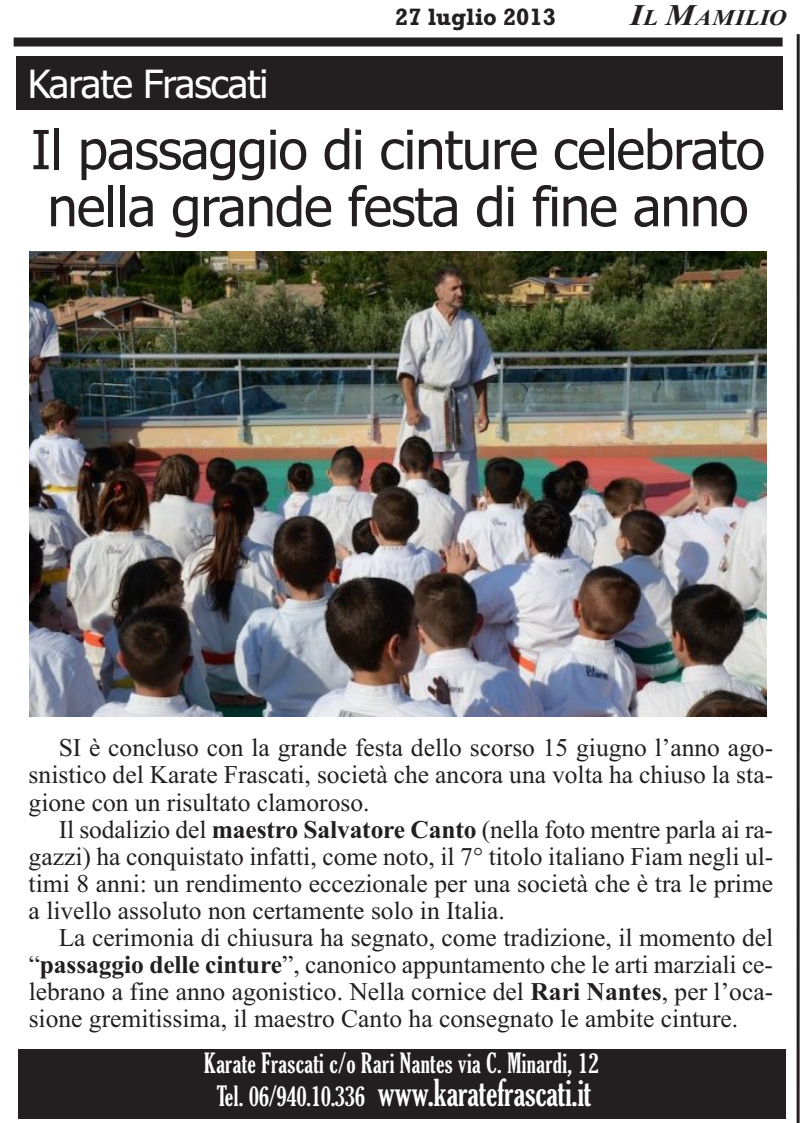
<style>
.page{position:relative;width:800px;height:1123px;background:#fff}
.page>*{position:absolute;margin:0;border:0;box-sizing:border-box;transform-origin:0 0}
.t1{font:54px/57px "Tahoma";letter-spacing:-.015em;color:#231f20;text-align:center}
.t2{font:39px "Tahoma";letter-spacing:-.025em;color:#fff}
.t3{font:extra-condensed 36px "Gloucester";color:#fff}
.t4{font:extra-condensed 27px "Gloucester";letter-spacing:.015em;color:#fff}
.t5{font:25.5px/27px "Times New Roman";color:#231f20;text-align:justify}
.t6{font:700 24px "Rockwell";color:#231f20}
.t7{font:italic 700 22.5px "Times New Roman";color:#231f20;scale:1.1 1}
.s1{font-size:30px}
.s2{font-weight:700}
.s3{font-size:27px}
</style>
<div class="page">
<hr style="left:796px;top:34px;width:3px;height:1089px;background:#231f20">
<div style="left:14px;top:37px;width:768px;height:9px;background:#231f20"></div>
<div style="left:16px;top:56px;width:766px;height:54px;background:#231f20"></div>
<div style="left:18px;top:1048px;width:767px;height:70px;background:#231f20"></div>
<img style="left:30px;top:251px;width:736px;height:465px">
<p class="t6" style="left:395px;top:3px;width:162px">27 luglio 2013</p>
<p class="t7" style="left:630px;top:4px;width:144px"><span class="s1">I</span>L <span class="s1">M</span>AMILIO</p>
<h2 class="t2" style="left:28px;top:62px;width:242px">Karate Frascati</h2>
<h1 class="t1" style="left:31px;top:122px;width:735px">Il passaggio di cinture celebrato nella grande festa di fine anno</h1>
<p class="t5" style="left:29px;top:734px;width:746px;text-indent:30px">SI è concluso con la grande festa dello scorso 15 giugno l’anno ago&shy;snistico del Karate Frascati, società che ancora una volta ha chiuso la sta&shy;gione con un risultato clamoroso.</p>
<p class="t5" style="left:29px;top:815px;width:746px;text-indent:30px">Il sodalizio del <span class="s2">maestro Salvatore Canto</span> (nella foto mentre parla ai ra&shy;gazzi) ha conquistato infatti, come noto, il 7° titolo italiano Fiam negli ul&shy;timi 8 anni: un rendimento eccezionale per una società che è tra le prime a livello assoluto non certamente solo in Italia.</p>
<p class="t5" style="left:29px;top:923px;width:745px;text-indent:30px">La cerimonia di chiusura ha segnato, come tradizione, il momento del “<span class="s2">passaggio delle cinture</span>”, canonico appuntamento che le arti marziali ce&shy;lebrano a fine anno agonistico. Nella cornice del <span class="s2">Rari Nantes</span>, per l’oca&shy;sione gremitissima, il maestro Canto ha consegnato le ambite cinture.</p>
<p class="t4" style="left:204px;top:1047px;width:396px">Karate Frascati c/o Rari Nantes via C. Minardi, 12</p>
<h3 class="t3" style="left:217px;top:1072px;width:376px"><span class="s3">Tel. 06/940.10.336</span> www.karatefrascati.it</h3>
</div>
